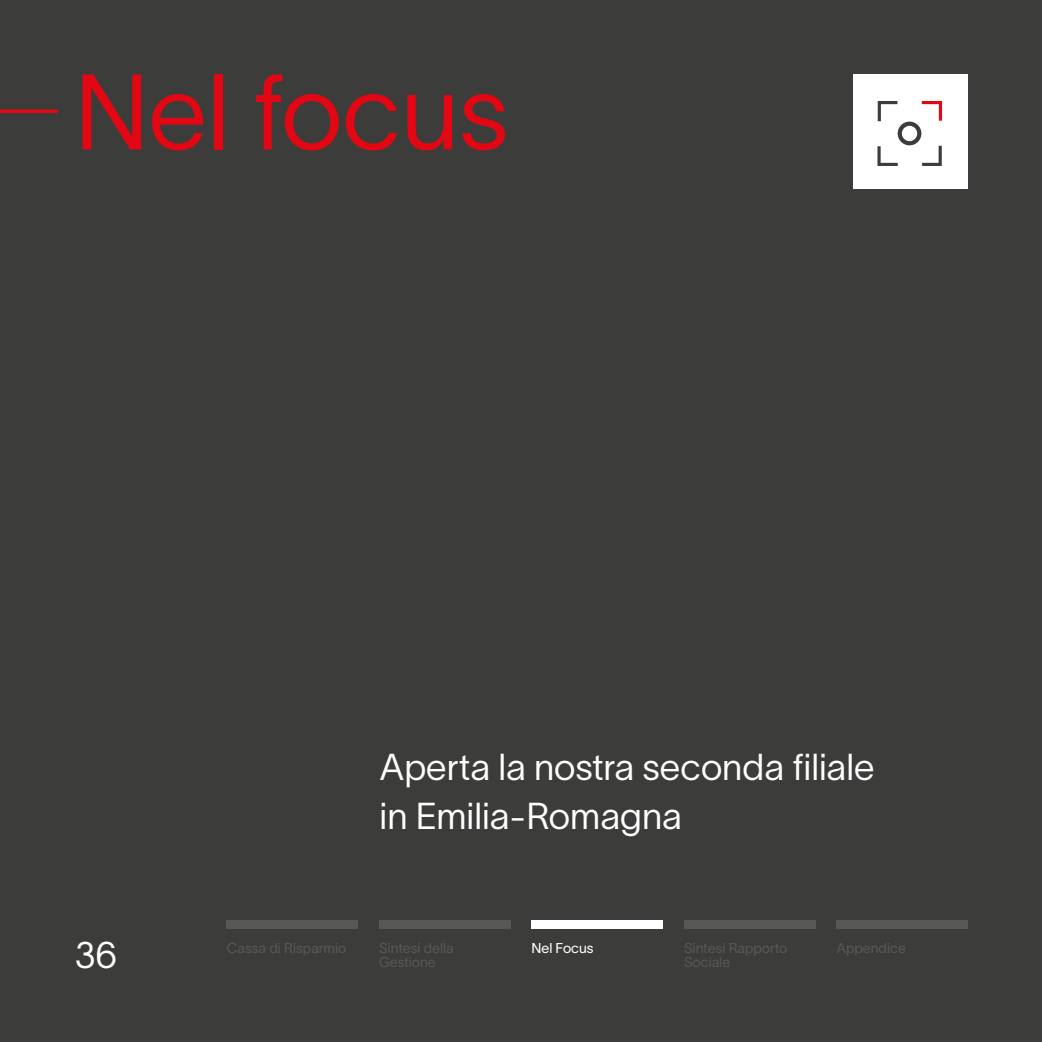
<style>
.page{position:relative;width:1042px;height:1042px;background:#3c3c3b}
.page>*{position:absolute;margin:0;border:0;box-sizing:border-box;transform-origin:0 0}
.t1{font:105px "TWK Lausanne 250";color:#e30613}
.t2{font:36.75px/49px "TWK Lausanne 250";color:#fff}
.t3{font:14px/14px "TWK Lausanne 300";color:#575756}
.t4{font:14px "TWK Lausanne 300";color:#fff}
</style>
<div class="page">
<svg style="left:0;top:109px;width:58px;height:4px"></svg>
<div style="left:227px;top:920px;width:131px;height:9px;background:#575756"></div>
<div style="left:531px;top:920px;width:132px;height:9px;background:#fff"></div>
<div style="left:379px;top:920px;width:131px;height:9px;background:#575756"></div>
<div style="left:684px;top:920px;width:131px;height:9px;background:#575756"></div>
<div style="left:836px;top:920px;width:131px;height:9px;background:#575756"></div>
<div style="left:853px;top:74px;width:114px;height:115px;background:#fff"></div>
<svg style="left:877px;top:101px;width:65px;height:65px"></svg>
<h1 class="t1" style="left:74px;top:38px;width:435px">Nel focus</h1>
<h2 class="t2" style="left:74px;top:927px;width:44px">36</h2>
<h2 class="t2" style="left:379px;top:740px;width:497px">Aperta la nostra seconda filiale in Emilia-Romagna</h2>
<p class="t3" style="left:227px;top:940px;width:121px">Cassa di Risparmio</p>
<p class="t3" style="left:379px;top:940px;width:76px">Sintesi della<br>Gestione</p>
<p class="t4" style="left:531px;top:938px;width:64px">Nel Focus</p>
<p class="t3" style="left:684px;top:940px;width:105px">Sintesi Rapporto<br>Sociale</p>
<p class="t3" style="left:836px;top:940px;width:71px">Appendice</p>
</div>
